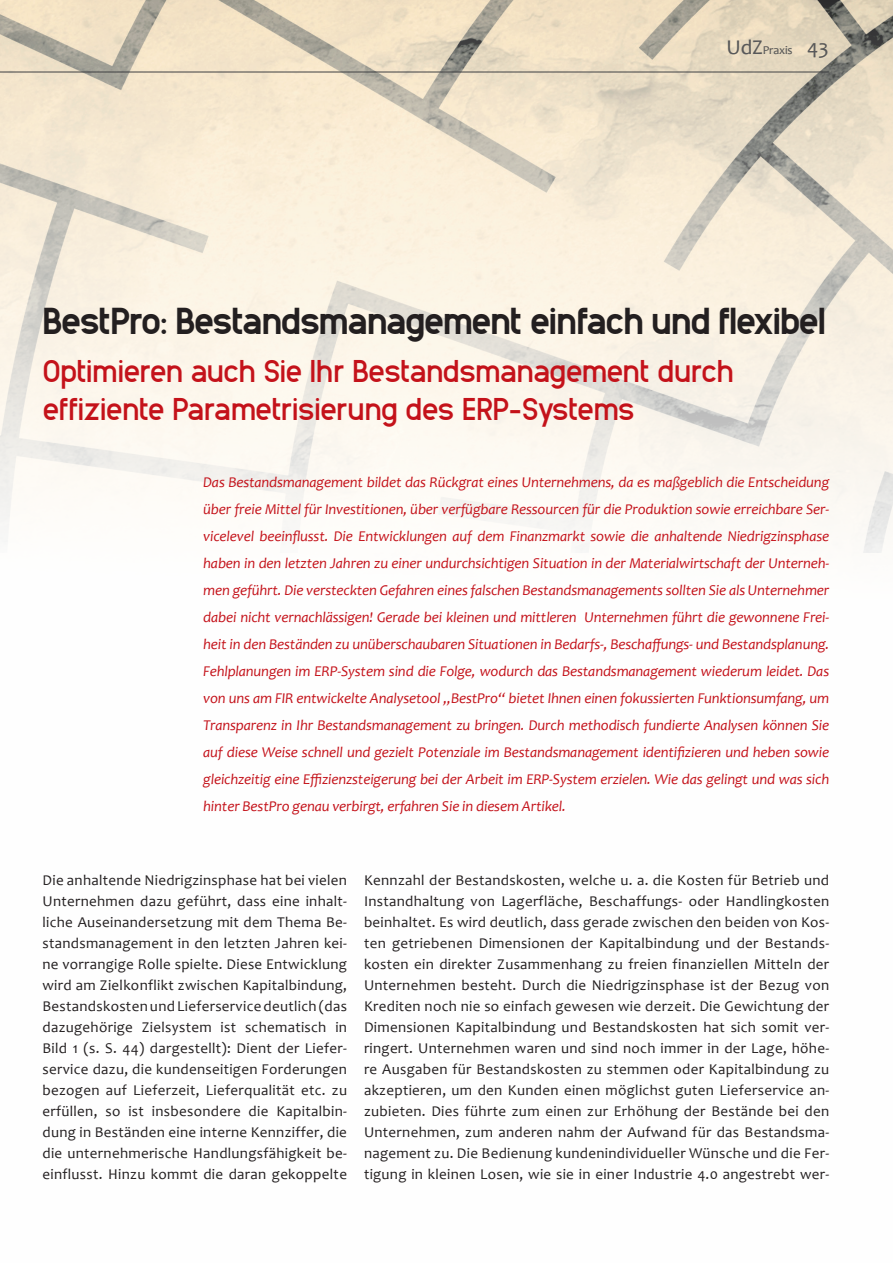
<style>
.page{position:relative;width:893px;height:1263px;background:#fff}
.page>*{position:absolute;margin:0;border:0;box-sizing:border-box;transform-origin:0 0}
.t1{font:800 37.5px "Animosa";letter-spacing:-.05em;color:#231f20}
.t2{font:31.5px/37.8px "Animosa";letter-spacing:-.02em;color:#c4121a}
.t3{font:15px/21px "Candara";letter-spacing:.02em;color:#231f20;text-align:justify}
.t4{font:italic 15px/27px "Candara";letter-spacing:-.01em;color:#c4121a;text-align:justify}
.t5{font:12px "Candara";letter-spacing:-.01em;color:#57585a}
.s1{font-size:21px}
</style>
<div class="page">
<img style="left:0;top:0;width:893px;height:553px">
<hr style="left:0;top:72px;width:829px;height:1px;background:#57585a">
<p class="t5" style="left:726px;top:42px;width:104px"><span class="s1">UdZ</span>Praxis <span class="s1">43</span></p>
<h1 class="t1" style="left:43px;top:289px;width:785px">BestPro: Bestandsmanagement einfach und flexibel</h1>
<h2 class="t2" style="left:43px;top:349px;width:693px">Optimieren auch Sie Ihr Bestandsmanagement durch effiziente Parametrisierung des ERP-Systems</h2>
<p class="t4" style="left:203px;top:468px;width:628px">Das Bestandsmanagement bildet das Rückgrat eines Unternehmens, da es maßgeblich die Entscheidung über freie Mittel für Investitionen, über verfügbare Ressourcen für die Produktion sowie erreichbare Ser&shy;vicelevel beeinflusst. Die Entwicklungen auf dem Finanzmarkt sowie die anhaltende Niedrigzinsphase haben in den letzten Jahren zu einer undurchsichtigen Situation in der Materialwirtschaft der Unterneh&shy;men geführt. Die versteckten Gefahren eines falschen Bestandsmanagements sollten Sie als Unternehmer dabei nicht vernachlässigen! Gerade bei kleinen und mittleren Unternehmen führt die gewonnene Frei&shy;heit in den Beständen zu unüberschaubaren Situationen in Bedarfs-, Beschaffungs- und Bestandsplanung.<br>Fehlplanungen im ERP-System sind die Folge, wodurch das Bestandsmanagement wiederum leidet. Das von uns am FIR entwickelte Analysetool „BestPro“ bietet Ihnen einen fokussierten Funktionsumfang, um Transparenz in Ihr Bestandsmanagement zu bringen. Durch methodisch fundierte Analysen können Sie auf diese Weise schnell und gezielt Potenziale im Bestandsmanagement identifizieren und heben sowie gleichzeitig eine Effizienzsteigerung bei der Arbeit im ERP-System erzielen. Wie das gelingt und was sich hinter BestPro genau verbirgt, erfahren Sie in diesem Artikel.</p>
<p class="t3" style="left:43px;top:870px;width:306px">Die anhaltende Niedrigzinsphase hat bei vielen Unternehmen dazu geführt, dass eine inhalt&shy;liche Auseinandersetzung mit dem Thema Be&shy;standsmanagement in den letzten Jahren kei&shy;ne vorrangige Rolle spielte. Diese Entwicklung wird am Zielkonflikt zwischen Kapitalbindung, Bestandskosten und Lieferservice deutlich (das dazugehörige Zielsystem ist schematisch in Bild 1 (s. S. 44) dargestellt): Dient der Liefer&shy;service dazu, die kundenseitigen Forderungen bezogen auf Lieferzeit, Lieferqualität etc. zu erfüllen, so ist insbesondere die Kapitalbin&shy;dung in Beständen eine interne Kennziffer, die die unternehmerische Handlungsfähigkeit be&shy;einflusst. Hinzu kommt die daran gekoppelte</p>
<p class="t3" style="left:364px;top:870px;width:467px">Kennzahl der Bestandskosten, welche u. a. die Kosten für Betrieb und Instandhaltung von Lagerfläche, Beschaffungs- oder Handlingkosten beinhaltet. Es wird deutlich, dass gerade zwischen den beiden von Kos&shy;ten getriebenen Dimensionen der Kapitalbindung und der Bestands&shy;kosten ein direkter Zusammenhang zu freien finanziellen Mitteln der Unternehmen besteht. Durch die Niedrigzinsphase ist der Bezug von Krediten noch nie so einfach gewesen wie derzeit. Die Gewichtung der Dimensionen Kapitalbindung und Bestandskosten hat sich somit ver&shy;ringert. Unternehmen waren und sind noch immer in der Lage, höhe&shy;re Ausgaben für Bestandskosten zu stemmen oder Kapitalbindung zu akzeptieren, um den Kunden einen möglichst guten Lieferservice an&shy;zubieten. Dies führte zum einen zur Erhöhung der Bestände bei den Unternehmen, zum anderen nahm der Aufwand für das Bestandsma&shy;nagement zu. Die Bedienung kundenindividueller Wünsche und die Fer&shy;tigung in kleinen Losen, wie sie in einer Industrie 4.0 angestrebt wer-</p>
</div>
